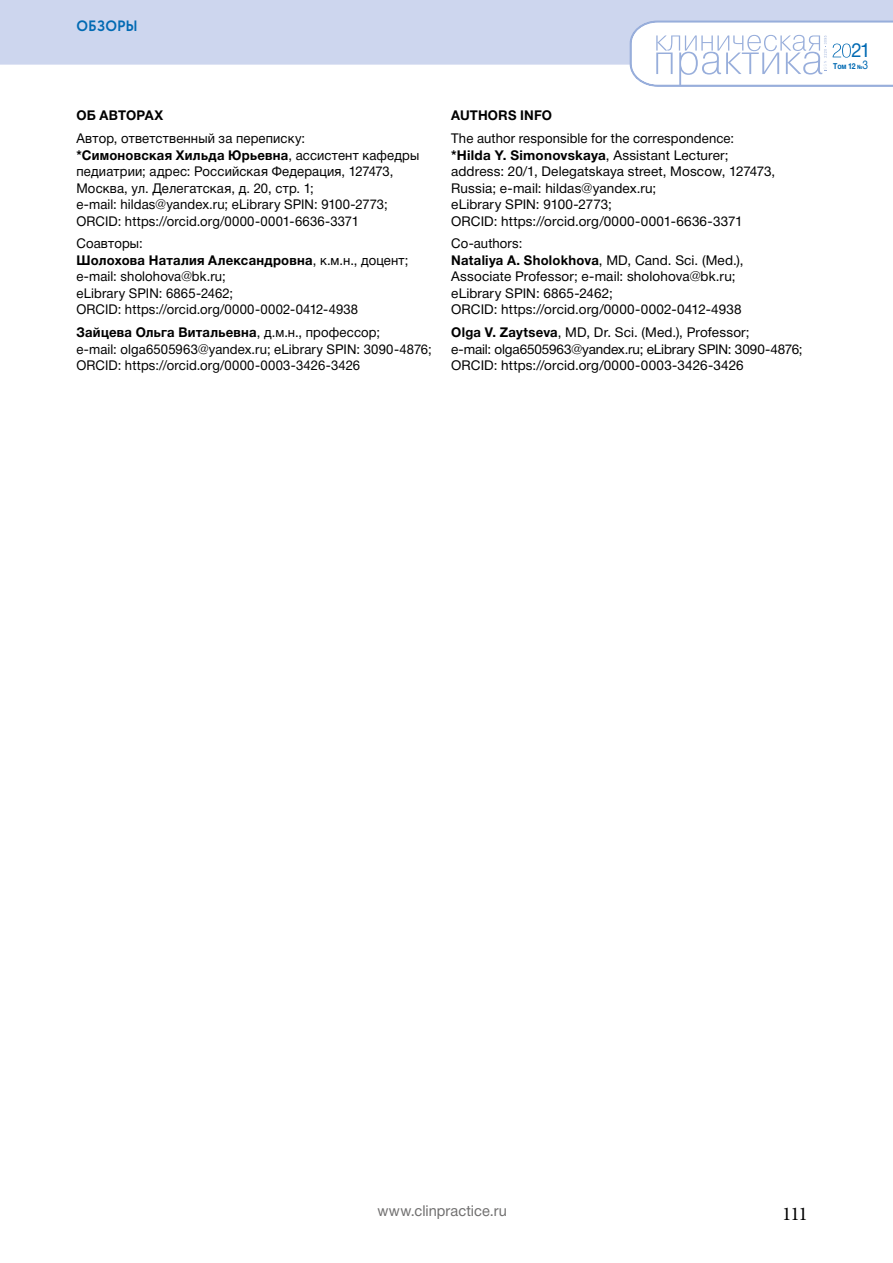
<style>
.page{position:relative;width:893px;height:1263px;background:#fff}
.page>*{position:absolute;margin:0;border:0;box-sizing:border-box;transform-origin:0 0}
.t1{font:19.5px "Minion Pro";color:#000}
.t2{font:19.5px "Helvetica Neue Cyr";color:#016ab3;scale:.95 1}
.t3{font:15px "Helvetica Neue Cyr";letter-spacing:.005em;color:#706f6f}
.t4{font:700 15px "Circe";letter-spacing:-.005em;color:#016ab3;scale:.95 1}
.t5{font:13.5px/16.5px "Helvetica Neue Cyr";letter-spacing:.01em;color:#000}
.t6{font:700 13.5px "Helvetica Neue Cyr";letter-spacing:.01em;color:#000}
.t7{font:700 8.25px "Helvetica Neue Cyr";color:#016ab3;scale:.85 1}
.s1{font-weight:700}
.s2{font-size:6px}
.s3{font-weight:400;font-size:12px}
</style>
<div class="page">
<div style="left:0;top:0;width:893px;height:65px;background:#cdd6ee"></div>
<svg style="left:629px;top:20px;width:264px;height:67px"></svg>
<p class="t4" style="left:77px;top:16px;width:66px">ОБЗОРЫ</p>
<p class="t6" style="left:77px;top:108px;width:88px">ОБ АВТОРАХ</p>
<p class="t5" style="left:77px;top:130px;width:344px">Автор, ответственный за переписку:<br><span class="s1">*Симоновская Хильда Юрьевна</span>, ассистент кафедры педиатрии; адрес: Российская Федерация, 127473, Москва, ул. Делегатская, д. 20, стр. 1;<br>e-mail: hildas@yandex.ru; eLibrary SPIN: 9100-2773; ORCID: https://orcid.org/0000-0001-6636-3371</p>
<p class="t5" style="left:77px;top:236px;width:333px">Соавторы:<br><span class="s1">Шолохова Наталия Александровна</span>, к.м.н., доцент; e-mail: sholohova@bk.ru;<br>eLibrary SPIN: 6865-2462;<br>ORCID: https://orcid.org/0000-0002-0412-4938</p>
<p class="t5" style="left:77px;top:324px;width:357px"><span class="s1">Зайцева Ольга Витальевна</span>, д.м.н., профессор;<br>e-mail: olga6505963@yandex.ru; eLibrary SPIN: 3090-4876;<br>ORCID: https://orcid.org/0000-0003-3426-3426</p>
<p class="t6" style="left:451px;top:108px;width:102px">AUTHORS INFO</p>
<p class="t5" style="left:451px;top:130px;width:326px">The author responsible for the correspondence: <span class="s1">*Hilda Y. Simonovskaya</span>, Assistant Lecturer; address: 20/1, Delegatskaya street, Moscow, 127473, Russia; e-mail: hildas@yandex.ru;<br>eLibrary SPIN: 9100-2773;<br>ORCID: https://orcid.org/0000-0001-6636-3371</p>
<p class="t5" style="left:451px;top:236px;width:294px">Co-authors:<br><span class="s1">Nataliya A. Sholokhova</span>, MD, Cand. Sci. (Med.), Associate Professor; e-mail: sholohova@bk.ru; eLibrary SPIN: 6865-2462;<br>ORCID: https://orcid.org/0000-0002-0412-4938</p>
<p class="t5" style="left:451px;top:324px;width:353px"><span class="s1">Olga V. Zaytseva</span>, MD, Dr. Sci. (Med.), Professor;<br>e-mail: olga6505963@yandex.ru; eLibrary SPIN: 3090-4876;<br>ORCID: https://orcid.org/0000-0003-3426-3426</p>
<h1 class="t2" style="left:851px;top:40px;width:22px">21</h1>
<p class="t7" style="left:833px;top:61px;width:43px">Том 12 <span class="s2">№</span><span class="s3">3</span></p>
<p class="t3" style="left:377px;top:1203px;width:131px">www.clinpractice.ru</p>
<h1 class="t1" style="left:782px;top:1200px;width:27px">111</h1>
</div>
